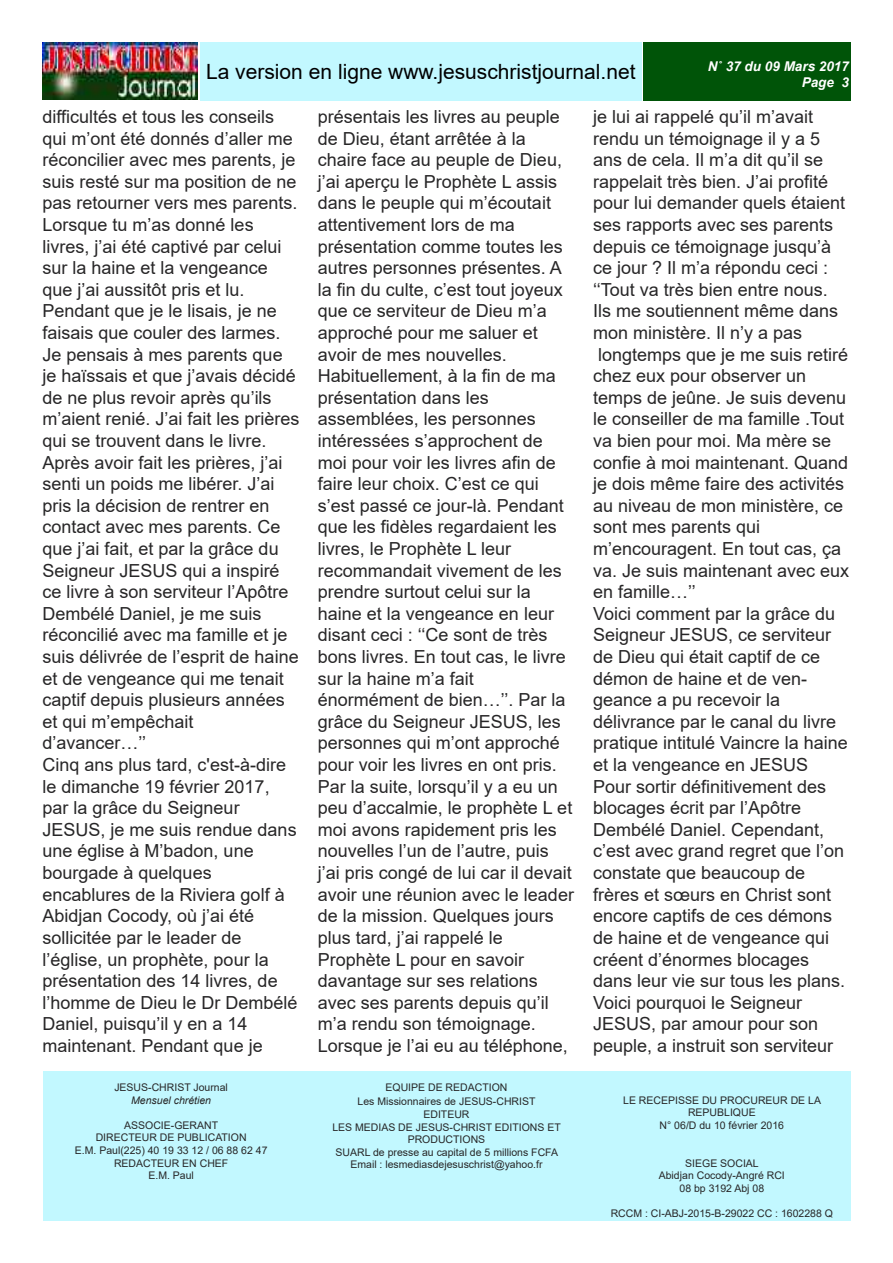
<style>
.page{position:relative;width:893px;height:1263px;background:#fff}
.page>*{position:absolute;margin:0;border:0;box-sizing:border-box;transform-origin:0 0}
.t1{font:21px "Arial";color:#000}
.t2{font:18px/21.6px "Arial";color:#272627}
.t3{font:italic 700 13.5px/16.2px "Arial";color:#fff;text-align:right}
.t4{font:10.5px/12.6px "Arial";color:#272627;text-align:center}
.t5{font:italic 10.5px "Arial";color:#272627}
</style>
<div class="page">
<div style="left:200px;top:43px;width:442px;height:58px;background:#c2f8ff"></div>
<img style="left:43px;top:43px;width:155px;height:57px">
<div style="left:643px;top:43px;width:207px;height:58px;background:#005408"></div>
<div style="left:43px;top:1071px;width:807px;height:149px;background:#c2f8ff"></div>
<p class="t1" style="left:206px;top:60px;width:431px">La version en ligne www.jesuschristjournal.net</p>
<p class="t3" style="left:708px;top:58px;width:143px">N˚ 37 du 09 Mars 2017<br>Page 3</p>
<p class="t2" style="left:43px;top:106px;width:259px">difficultés et tous les conseils qui m’ont été donnés d’aller me réconcilier avec mes parents, je suis resté sur ma position de ne pas retourner vers mes parents.<br>Lorsque tu m’as donné les livres, j’ai été captivé par celui sur la haine et la vengeance que j’ai aussitôt pris et lu.<br>Pendant que je le lisais, je ne faisais que couler des larmes.<br>Je pensais à mes parents que je haïssais et que j’avais décidé de ne plus revoir après qu’ils m’aient renié. J’ai fait les prières qui se trouvent dans le livre.<br>Après avoir fait les prières, j’ai senti un poids me libérer. J’ai pris la décision de rentrer en contact avec mes parents. Ce que j’ai fait, et par la grâce du<br>Seigneur JESUS qui a inspiré ce livre à son serviteur l’Apôtre<br>Dembélé Daniel, je me suis réconcilié avec ma famille et je suis délivrée de l’esprit de haine et de vengeance qui me tenait captif depuis plusieurs années et qui m’empêchait d’avancer…’’<br>Cinq ans plus tard, c'est-à-dire le dimanche 19 février 2017, par la grâce du Seigneur<br>JESUS, je me suis rendue dans une église à M’badon, une bourgade à quelques encablures de la Riviera golf à<br>Abidjan Cocody, où j’ai été sollicitée par le leader de l’église, un prophète, pour la présentation des 14 livres, de l’homme de Dieu le Dr Dembélé<br>Daniel, puisqu’il y en a 14 maintenant. Pendant que je</p>
<p class="t2" style="left:318px;top:106px;width:258px">présentais les livres au peuple de Dieu, étant arrêtée à la chaire face au peuple de Dieu, j’ai aperçu le Prophète L assis dans le peuple qui m’écoutait attentivement lors de ma présentation comme toutes les autres personnes présentes. A la fin du culte, c’est tout joyeux que ce serviteur de Dieu m’a approché pour me saluer et avoir de mes nouvelles.<br>Habituellement, à la fin de ma présentation dans les assemblées, les personnes intéressées s’approchent de moi pour voir les livres afin de faire leur choix. C’est ce qui s’est passé ce jour-là. Pendant que les fidèles regardaient les livres, le Prophète L leur recommandait vivement de les prendre surtout celui sur la haine et la vengeance en leur disant ceci : ‘‘Ce sont de très bons livres. En tout cas, le livre sur la haine m’a fait énormément de bien…’’. Par la grâce du Seigneur JESUS, les personnes qui m’ont approché pour voir les livres en ont pris.<br>Par la suite, lorsqu’il y a eu un peu d’accalmie, le prophète L et moi avons rapidement pris les nouvelles l’un de l’autre, puis j’ai pris congé de lui car il devait avoir une réunion avec le leader de la mission. Quelques jours plus tard, j’ai rappelé le<br>Prophète L pour en savoir davantage sur ses relations avec ses parents depuis qu’il m’a rendu son témoignage.<br>Lorsque je l’ai eu au téléphone,</p>
<p class="t2" style="left:593px;top:106px;width:258px">je lui ai rappelé qu’il m’avait rendu un témoignage il y a 5 ans de cela. Il m’a dit qu’il se rappelait très bien. J’ai profité pour lui demander quels étaient ses rapports avec ses parents depuis ce témoignage jusqu’à ce jour ? Il m’a répondu ceci : ‘‘Tout va très bien entre nous.<br>Ils me soutiennent même dans mon ministère. Il n’y a pas longtemps que je me suis retiré chez eux pour observer un temps de jeûne. Je suis devenu le conseiller de ma famille .Tout va bien pour moi. Ma mère se confie à moi maintenant. Quand je dois même faire des activités au niveau de mon ministère, ce sont mes parents qui m’encouragent. En tout cas, ça va. Je suis maintenant avec eux en famille…’’<br>Voici comment par la grâce du<br>Seigneur JESUS, ce serviteur de Dieu qui était captif de ce démon de haine et de ven&shy;geance a pu recevoir la délivrance par le canal du livre pratique intitulé Vaincre la haine et la vengeance en JESUS<br>Pour sortir définitivement des blocages écrit par l’Apôtre<br>Dembélé Daniel. Cependant, c’est avec grand regret que l’on constate que beaucoup de frères et sœurs en Christ sont encore captifs de ces démons de haine et de vengeance qui créent d’énormes blocages dans leur vie sur tous les plans.<br>Voici pourquoi le Seigneur<br>JESUS, par amour pour son peuple, a instruit son serviteur</p>
<p class="t4" style="left:114px;top:1081px;width:115px">JESUS-CHRIST Journal</p>
<p class="t5" style="left:131px;top:1094px;width:81px">Mensuel chrétien</p>
<p class="t4" style="left:75px;top:1119px;width:194px">ASSOCIE-GERANT<br>DIRECTEUR DE PUBLICATION<br>E.M. Paul(225) 40 19 33 12 / 06 88 62 47<br>REDACTEUR EN CHEF<br>E.M. Paul</p>
<p class="t4" style="left:332px;top:1081px;width:230px">EQUIPE DE REDACTION<br>Les Missionnaires de JESUS-CHRIST<br>EDITEUR<br>LES MEDIAS DE JESUS-CHRIST EDITIONS ET<br>PRODUCTIONS<br>SUARL de presse au capital de 5 millions FCFA<br>Email : lesmediasdejesuschrist@yahoo.fr</p>
<p class="t4" style="left:623px;top:1093px;width:199px">LE RECEPISSE DU PROCUREUR DE LA<br>REPUBLIQUE<br>N° 06/D du 10 février 2016</p>
<p class="t4" style="left:659px;top:1156px;width:128px">SIEGE SOCIAL<br>Abidjan Cocody-Angré RCI<br>08 bp 3192 Abj 08</p>
<p class="t4" style="left:611px;top:1207px;width:224px">RCCM : CI-ABJ-2015-B-29022 CC : 1602288 Q</p>
</div>
